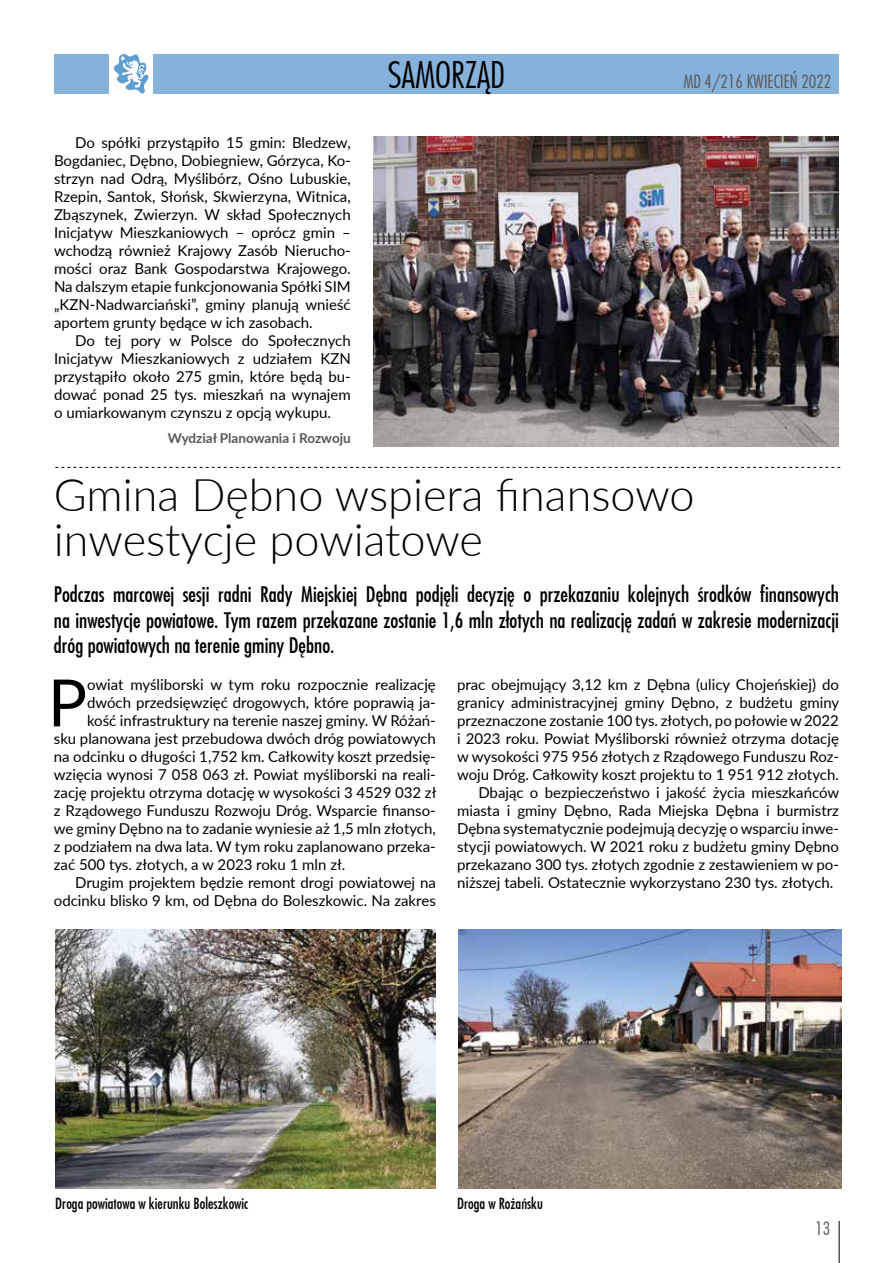
<style>
.page{position:relative;width:893px;height:1263px;background:#fff}
.page>*{position:absolute;margin:0;border:0;box-sizing:border-box;transform-origin:0 0}
.t1{font:65.25px "Lato";color:#000}
.t2{font:300 45px/45px "Lato";color:#000}
.t3{font:300 36px "Fujiyama";color:#000}
.t4{font:21px/25.2px "Fujiyama";color:#000;text-align:justify}
.t5{font:300 18px "Fujiyama";color:#575756}
.t6{font:15px/18px "Lato";color:#000;text-align:justify}
.t7{font:15px "Fujiyama";color:#000}
.t8{font:700 13.5px "Lato";color:#575756}
</style>
<div class="page">
<hr style="left:839px;top:1221px;width:1px;height:42px;background:#000">
<div style="left:153px;top:54px;width:686px;height:40px;background:#86b1da"></div>
<div style="left:54px;top:54px;width:55px;height:40px;background:#86b1da"></div>
<svg style="left:113px;top:54px;width:35px;height:40px"></svg>
<img style="left:373px;top:136px;width:466px;height:311px">
<svg style="left:55px;top:467px;width:785px;height:1px"></svg>
<img style="left:55px;top:929px;width:381px;height:260px">
<img style="left:458px;top:929px;width:383px;height:260px">
<p class="t6" style="left:54px;top:133px;width:298px;text-indent:21px">Do spółki przystąpiło 15 gmin: Bledzew, Bogdaniec, Dębno, Dobiegniew, Górzyca, Ko&shy;strzyn nad Odrą, Myślibórz, Ośno Lubuskie, Rzepin, Santok, Słońsk, Skwierzyna, Witnica, Zbąszynek, Zwierzyn. W skład Społecznych Inicjatyw Mieszkaniowych – oprócz gmin – wchodzą również Krajowy Zasób Nierucho&shy;mości oraz Bank Gospodarstwa Krajowego.<br>Na dalszym etapie funkcjonowania Spółki SIM „KZN-Nadwarciański”, gminy planują wnieść aportem grunty będące w ich zasobach.</p>
<p class="t6" style="left:54px;top:331px;width:298px;text-indent:21px">Do tej pory w Polsce do Społecznych Inicjatyw Mieszkaniowych z udziałem KZN przystąpiło około 275 gmin, które będą bu&shy;dować ponad 25 tys. mieszkań na wynajem o umiarkowanym czynszu z opcją wykupu.</p>
<p class="t8" style="left:168px;top:428px;width:185px">Wydział Planowania i Rozwoju</p>
<h3 class="t3" style="left:388px;top:51px;width:119px">SAMORZĄD</h3>
<p class="t5" style="left:683px;top:70px;width:149px">MD 4/216 KWIECIEŃ 2022</p>
<h2 class="t2" style="left:54px;top:471px;width:642px">Gmina Dębno wspiera finansowo inwestycje powiatowe</h2>
<p class="t4" style="left:54px;top:581px;width:787px">Podczas marcowej sesji radni Rady Miejskiej Dębna podjęli decyzję o przekazaniu kolejnych środków finansowych na inwestycje powiatowe. Tym razem przekazane zostanie 1,6 mln złotych na realizację zadań w zakresie modernizacji dróg powiatowych na terenie gminy Dębno.</p>
<h1 class="t1" style="left:48px;top:656px;width:41px">P</h1>
<p class="t6" style="left:87px;top:675px;width:350px">owiat myśliborski w tym roku rozpocznie realizację</p>
<p class="t6" style="left:87px;top:693px;width:350px">dwóch przedsięwzięć drogowych, które poprawią ja-</p>
<p class="t6" style="left:87px;top:711px;width:350px">kość infrastruktury na terenie naszej gminy. W Różań-</p>
<p class="t6" style="left:54px;top:729px;width:383px">sku planowana jest przebudowa dwóch dróg powiatowych</p>
<p class="t6" style="left:54px;top:747px;width:383px">na odcinku o długości 1,752 km. Całkowity koszt przedsię-</p>
<p class="t6" style="left:54px;top:765px;width:383px">wzięcia wynosi 7 058 063 zł. Powiat myśliborski na reali-</p>
<p class="t6" style="left:54px;top:783px;width:384px">zację projektu otrzyma dotację w wysokości 3 4529 032 zł</p>
<p class="t6" style="left:54px;top:801px;width:383px">z Rządowego Funduszu Rozwoju Dróg. Wsparcie finanso-</p>
<p class="t6" style="left:54px;top:819px;width:383px">we gminy Dębno na to zadanie wyniesie aż 1,5 mln złotych,</p>
<p class="t6" style="left:54px;top:837px;width:383px">z podziałem na dwa lata. W tym roku zaplanowano przeka-</p>
<p class="t6" style="left:54px;top:855px;width:293px">zać 500 tys. złotych, a w 2023 roku 1 mln zł.</p>
<p class="t6" style="left:75px;top:873px;width:362px">Drugim projektem będzie remont drogi powiatowej na</p>
<p class="t6" style="left:54px;top:891px;width:383px">odcinku blisko 9 km, od Dębna do Boleszkowic. Na zakres</p>
<p class="t6" style="left:457px;top:675px;width:383px">prac obejmujący 3,12 km z Dębna (ulicy Chojeńskiej) do</p>
<p class="t6" style="left:457px;top:693px;width:384px">granicy administracyjnej gminy Dębno, z budżetu gminy</p>
<p class="t6" style="left:457px;top:711px;width:383px">przeznaczone zostanie 100 tys. złotych, po połowie w 2022</p>
<p class="t6" style="left:457px;top:729px;width:383px">i 2023 roku. Powiat Myśliborski również otrzyma dotację</p>
<p class="t6" style="left:457px;top:747px;width:383px">w wysokości 975 956 złotych z Rządowego Funduszu Roz-</p>
<p class="t6" style="left:457px;top:765px;width:383px">woju Dróg. Całkowity koszt projektu to 1 951 912 złotych.</p>
<p class="t6" style="left:478px;top:783px;width:362px">Dbając o bezpieczeństwo i jakość życia mieszkańców</p>
<p class="t6" style="left:457px;top:801px;width:383px">miasta i gminy Dębno, Rada Miejska Dębna i burmistrz</p>
<p class="t6" style="left:457px;top:819px;width:383px">Dębna systematycznie podejmują decyzję o wsparciu inwe-</p>
<p class="t6" style="left:457px;top:837px;width:383px">stycji powiatowych. W 2021 roku z budżetu gminy Dębno</p>
<p class="t6" style="left:457px;top:855px;width:383px">przekazano 300 tys. złotych zgodnie z zestawieniem w po-</p>
<p class="t6" style="left:457px;top:873px;width:378px">niższej tabeli. Ostatecznie wykorzystano 230 tys. złotych.</p>
<p class="t7" style="left:55px;top:1193px;width:195px">Droga powiatowa w kierunku Boleszkowic</p>
<p class="t7" style="left:457px;top:1193px;width:87px">Droga w Rożańsku</p>
<p class="t5" style="left:815px;top:1217px;width:16px">13</p>
</div>
